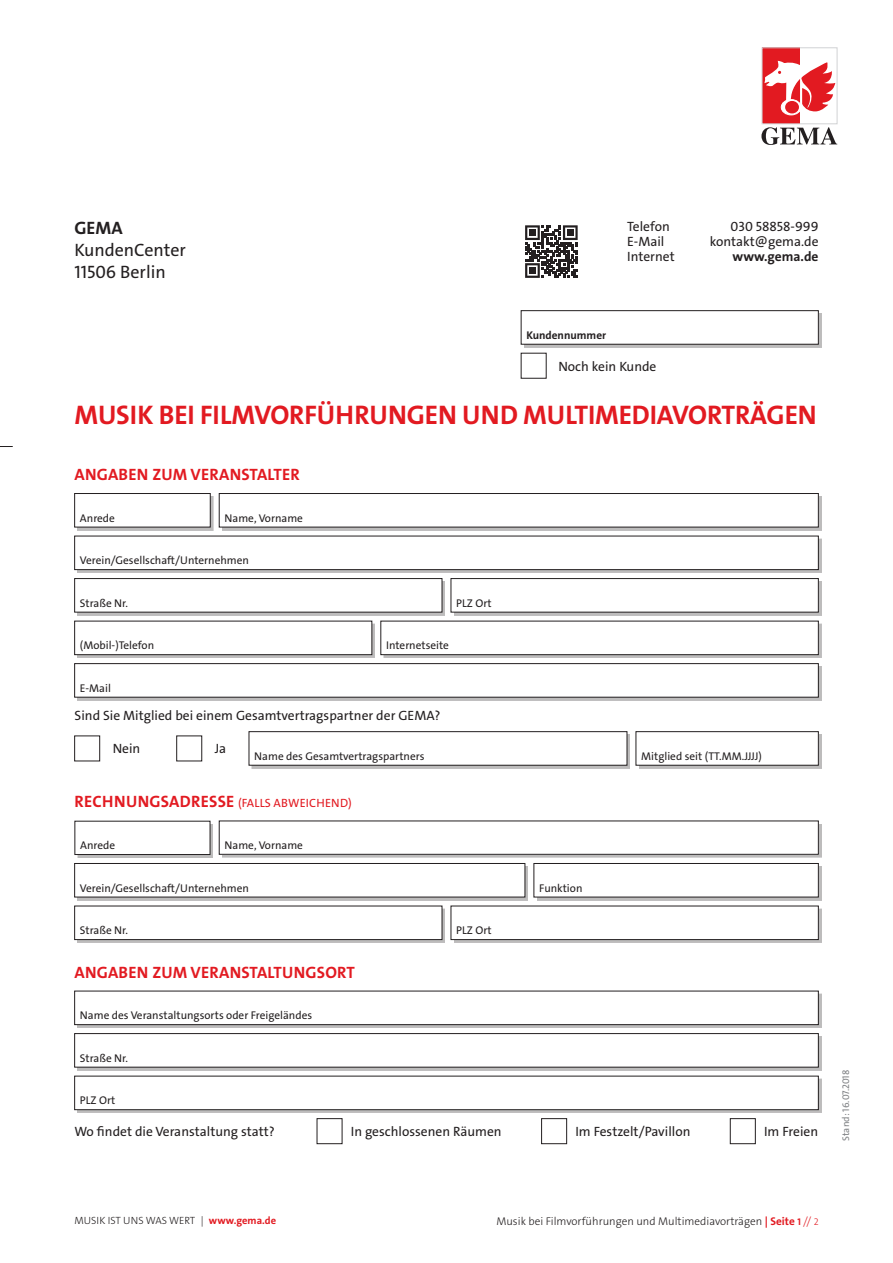
<style>
.page{position:relative;width:893px;height:1263px;background:#fff}
.page>*{position:absolute;margin:0;border:0;box-sizing:border-box;transform-origin:0 0}
.t1{font:27px "The Sans LP7 Bld";letter-spacing:-.005em;color:#e21a21}
.t2{font:18px/21.6px "The Sans LP5 Plain";color:#231f20}
.t3{font:18px "The Sans LP7 Bld";color:#231f20}
.t4{font:16.5px "The Sans LP7 Bld";letter-spacing:.015em;color:#e21a21}
.t5{font:13.5px "The Sans LP5 Plain";color:#231f20}
.t6{font:13.5px "The Sans LP7 Bld";color:#231f20}
.t7{font:12px "The Sans LP5 Plain";letter-spacing:.015em;color:#e21a21}
.t8{font:11.25px "The Sans LP5 Plain";color:#231f20}
.t9{font:11.25px "The Sans LP3 Lig";color:#231f20}
.t10{font:11.25px "The Sans LP7 Bld";color:#231f20}
.t11{font:10.5px "The Sans LP3 Lig";color:#231f20}
.t12{font:9.75px "The Sans LP5 Plain";color:#808285}
.s1{font-family:"The Sans LP7 Bld";font-size:16.5px}
.s2{font-family:"The Sans LP7 Bld";color:#e21a21}
.s3{font-family:"The Sans LP7 Bld";font-size:9.75px;color:#e21a21}
.s4{color:#e21a21}
.s5{font-size:9.75px;color:#e21a21}
</style>
<div class="page">
<svg style="left:525px;top:225px;width:53px;height:53px"></svg>
<div style="left:529px;top:267px;width:7px;height:7px;background:#231f20"></div>
<div style="left:524px;top:313px;width:298px;height:35px;background:#231f20;opacity:.3"></div>
<div style="left:521px;top:311px;width:297px;height:33px;background:#fff"></div>
<div style="left:521px;top:310px;width:298px;height:34px;border:1px solid #231f20"></div>
<svg style="left:761px;top:47px;width:77px;height:98px"></svg>
<svg style="left:761px;top:127px;width:76px;height:18px"></svg>
<div style="left:762px;top:48px;width:75px;height:76px;background:#fff"></div>
<div style="left:762px;top:48px;width:38px;height:76px;background:#e21a21"></div>
<div style="left:762px;top:48px;width:75px;height:76px;border:1px solid #d1d2d4"></div>
<div style="left:781px;top:99px;width:20px;height:16px;border:1px solid #fff;border-radius:50%"></div>
<div style="left:785px;top:101px;width:14px;height:12px;border:2px solid #e21a21;border-radius:50%"></div>
<svg style="left:764px;top:60px;width:71px;height:52px"></svg>
<svg style="left:0;top:446px;width:13px;height:1px"></svg>
<div style="left:77px;top:994px;width:745px;height:34px;background:#231f20;opacity:.3"></div>
<div style="left:75px;top:991px;width:743px;height:34px;background:#fff"></div>
<div style="left:74px;top:991px;width:745px;height:34px;border:1px solid #231f20"></div>
<div style="left:77px;top:1036px;width:745px;height:34px;background:#231f20;opacity:.3"></div>
<div style="left:75px;top:1033px;width:743px;height:34px;background:#fff"></div>
<div style="left:74px;top:1033px;width:745px;height:34px;border:1px solid #231f20"></div>
<div style="left:77px;top:1079px;width:745px;height:34px;background:#231f20;opacity:.3"></div>
<div style="left:75px;top:1076px;width:743px;height:34px;background:#fff"></div>
<div style="left:74px;top:1076px;width:745px;height:34px;border:1px solid #231f20"></div>
<div style="left:77px;top:624px;width:298px;height:34px;background:#231f20;opacity:.3"></div>
<div style="left:75px;top:621px;width:297px;height:34px;background:#fff"></div>
<div style="left:74px;top:621px;width:298px;height:34px;border:1px solid #231f20"></div>
<div style="left:77px;top:666px;width:745px;height:34px;background:#231f20;opacity:.3"></div>
<div style="left:75px;top:664px;width:743px;height:33px;background:#fff"></div>
<div style="left:74px;top:663px;width:745px;height:34px;border:1px solid #231f20"></div>
<div style="left:383px;top:624px;width:439px;height:34px;background:#231f20;opacity:.3"></div>
<div style="left:381px;top:621px;width:437px;height:34px;background:#fff"></div>
<div style="left:381px;top:621px;width:438px;height:34px;border:1px solid #231f20"></div>
<div style="left:77px;top:496px;width:137px;height:34px;background:#231f20;opacity:.3"></div>
<div style="left:75px;top:493px;width:135px;height:34px;background:#fff"></div>
<div style="left:74px;top:493px;width:136px;height:34px;border:1px solid #231f20"></div>
<div style="left:77px;top:539px;width:745px;height:34px;background:#231f20;opacity:.3"></div>
<div style="left:75px;top:536px;width:743px;height:34px;background:#fff"></div>
<div style="left:74px;top:536px;width:745px;height:34px;border:1px solid #231f20"></div>
<div style="left:77px;top:581px;width:368px;height:34px;background:#231f20;opacity:.3"></div>
<div style="left:75px;top:578px;width:367px;height:34px;background:#fff"></div>
<div style="left:74px;top:578px;width:368px;height:34px;border:1px solid #231f20"></div>
<div style="left:222px;top:496px;width:600px;height:34px;background:#231f20;opacity:.3"></div>
<div style="left:219px;top:493px;width:599px;height:34px;background:#fff"></div>
<div style="left:219px;top:493px;width:600px;height:34px;border:1px solid #231f20"></div>
<div style="left:454px;top:581px;width:368px;height:34px;background:#231f20;opacity:.3"></div>
<div style="left:451px;top:578px;width:367px;height:34px;background:#fff"></div>
<div style="left:451px;top:578px;width:368px;height:34px;border:1px solid #231f20"></div>
<div style="left:78px;top:824px;width:135px;height:34px;background:#231f20;opacity:.3"></div>
<div style="left:75px;top:821px;width:135px;height:33px;background:#fff"></div>
<div style="left:75px;top:821px;width:135px;height:34px;border:1px solid #231f20"></div>
<div style="left:77px;top:866px;width:451px;height:34px;background:#231f20;opacity:.3"></div>
<div style="left:75px;top:863px;width:450px;height:34px;background:#fff"></div>
<div style="left:74px;top:863px;width:451px;height:34px;border:1px solid #231f20"></div>
<div style="left:537px;top:866px;width:285px;height:34px;background:#231f20;opacity:.3"></div>
<div style="left:534px;top:863px;width:284px;height:34px;background:#fff"></div>
<div style="left:534px;top:863px;width:285px;height:34px;border:1px solid #231f20"></div>
<div style="left:77px;top:909px;width:368px;height:34px;background:#231f20;opacity:.3"></div>
<div style="left:75px;top:906px;width:367px;height:33px;background:#fff"></div>
<div style="left:74px;top:906px;width:368px;height:34px;border:1px solid #231f20"></div>
<div style="left:222px;top:824px;width:600px;height:33px;background:#231f20;opacity:.3"></div>
<div style="left:219px;top:821px;width:599px;height:33px;background:#fff"></div>
<div style="left:454px;top:909px;width:368px;height:34px;background:#231f20;opacity:.3"></div>
<div style="left:451px;top:906px;width:367px;height:33px;background:#fff"></div>
<div style="left:451px;top:906px;width:368px;height:34px;border:1px solid #231f20"></div>
<div style="left:252px;top:734px;width:378px;height:34px;background:#231f20;opacity:.3"></div>
<div style="left:249px;top:732px;width:378px;height:33px;background:#fff"></div>
<div style="left:249px;top:731px;width:378px;height:34px;border:1px solid #231f20"></div>
<div style="left:639px;top:734px;width:182px;height:34px;background:#231f20;opacity:.3"></div>
<div style="left:636px;top:732px;width:182px;height:33px;background:#fff"></div>
<div style="left:636px;top:731px;width:183px;height:34px;border:1px solid #231f20"></div>
<div style="left:74px;top:736px;width:26px;height:25px;border:1px solid #231f20"></div>
<div style="left:176px;top:736px;width:26px;height:25px;border:1px solid #231f20"></div>
<div style="left:541px;top:1118px;width:26px;height:26px;border:1px solid #231f20"></div>
<div style="left:317px;top:1118px;width:25px;height:26px;border:1px solid #231f20"></div>
<div style="left:730px;top:1118px;width:26px;height:26px;border:1px solid #231f20"></div>
<h2 class="t3" style="left:74px;top:217px;width:50px">GEMA</h2>
<h2 class="t2" style="left:74px;top:239px;width:113px">KundenCenter<br>11506 Berlin</h2>
<p class="t5" style="left:627px;top:218px;width:44px">Telefon</p>
<p class="t5" style="left:731px;top:218px;width:89px">030 58858-999</p>
<p class="t5" style="left:627px;top:233px;width:39px">E-Mail</p>
<p class="t5" style="left:710px;top:233px;width:110px">kontakt@gema.de</p>
<p class="t5" style="left:627px;top:248px;width:49px">Internet</p>
<p class="t6" style="left:732px;top:248px;width:88px">www.gema.de</p>
<p class="t10" style="left:526px;top:328px;width:81px">Kundennummer</p>
<p class="t5" style="left:558px;top:357px;width:100px">Noch kein Kunde</p>
<h1 class="t1" style="left:75px;top:397px;width:744px">MUSIK BEI FILMVORFÜHRUNGEN UND MULTIMEDIAVORTRÄGEN</h1>
<h3 class="t4" style="left:75px;top:464px;width:227px">ANGABEN ZUM VERANSTALTER</h3>
<p class="t8" style="left:80px;top:511px;width:36px">Anrede</p>
<p class="t8" style="left:80px;top:553px;width:170px">Verein/Gesellschaft/Unternehmen</p>
<p class="t8" style="left:80px;top:596px;width:50px">Straße Nr.</p>
<p class="t8" style="left:225px;top:511px;width:80px">Name, Vorname</p>
<p class="t8" style="left:456px;top:596px;width:37px">PLZ Ort</p>
<p class="t8" style="left:80px;top:638px;width:76px">(Mobil-)Telefon</p>
<p class="t8" style="left:80px;top:681px;width:33px">E-Mail</p>
<p class="t8" style="left:386px;top:638px;width:64px">Internetseite</p>
<p class="t5" style="left:75px;top:707px;width:367px">Sind Sie Mitglied bei einem Gesamtvertragspartner der GEMA?</p>
<p class="t5" style="left:113px;top:740px;width:29px">Nein</p>
<p class="t5" style="left:215px;top:740px;width:13px">Ja</p>
<p class="t8" style="left:254px;top:749px;width:172px">Name des Gesamtvertragspartners</p>
<p class="t8" style="left:641px;top:749px;width:122px">Mitglied seit (TT.MM.JJJJ)</p>
<p class="t7" style="left:75px;top:796px;width:279px"><span class="s1">RECHNUNGSADRESSE</span> (FALLS ABWEICHEND)</p>
<p class="t8" style="left:80px;top:838px;width:36px">Anrede</p>
<p class="t8" style="left:80px;top:881px;width:170px">Verein/Gesellschaft/Unternehmen</p>
<p class="t8" style="left:539px;top:881px;width:45px">Funktion</p>
<p class="t8" style="left:80px;top:923px;width:50px">Straße Nr.</p>
<p class="t8" style="left:225px;top:838px;width:80px">Name, Vorname</p>
<p class="t8" style="left:456px;top:923px;width:37px">PLZ Ort</p>
<h3 class="t4" style="left:75px;top:961px;width:282px">ANGABEN ZUM VERANSTALTUNGSORT</h3>
<p class="t8" style="left:80px;top:1008px;width:234px">Name des Veranstaltungsorts oder Freigeländes</p>
<p class="t8" style="left:80px;top:1051px;width:50px">Straße Nr.</p>
<p class="t8" style="left:80px;top:1093px;width:37px">PLZ Ort</p>
<p class="t5" style="left:74px;top:1123px;width:202px">Wo findet die Veranstaltung statt?</p>
<p class="t5" style="left:351px;top:1123px;width:152px">In geschlossenen Räumen</p>
<p class="t5" style="left:575px;top:1123px;width:117px">Im Festzelt/Pavillon</p>
<p class="t5" style="left:764px;top:1123px;width:56px">Im Freien</p>
<p class="t12" style="left:840px;top:1141px;width:73px;rotate:-90deg">Stand: 16.07.2018</p>
<p class="t11" style="left:74px;top:1214px;width:203px">MUSIK IST UNS WAS WERT | <span class="s2">www.gema.de</span></p>
<p class="t9" style="left:496px;top:1213px;width:324px">Musik bei Filmvorführungen und Multimediavorträgen <span class="s2">| Seite</span> <span class="s3">1</span> <span class="s4">//</span> <span class="s5">2</span></p>
</div>
